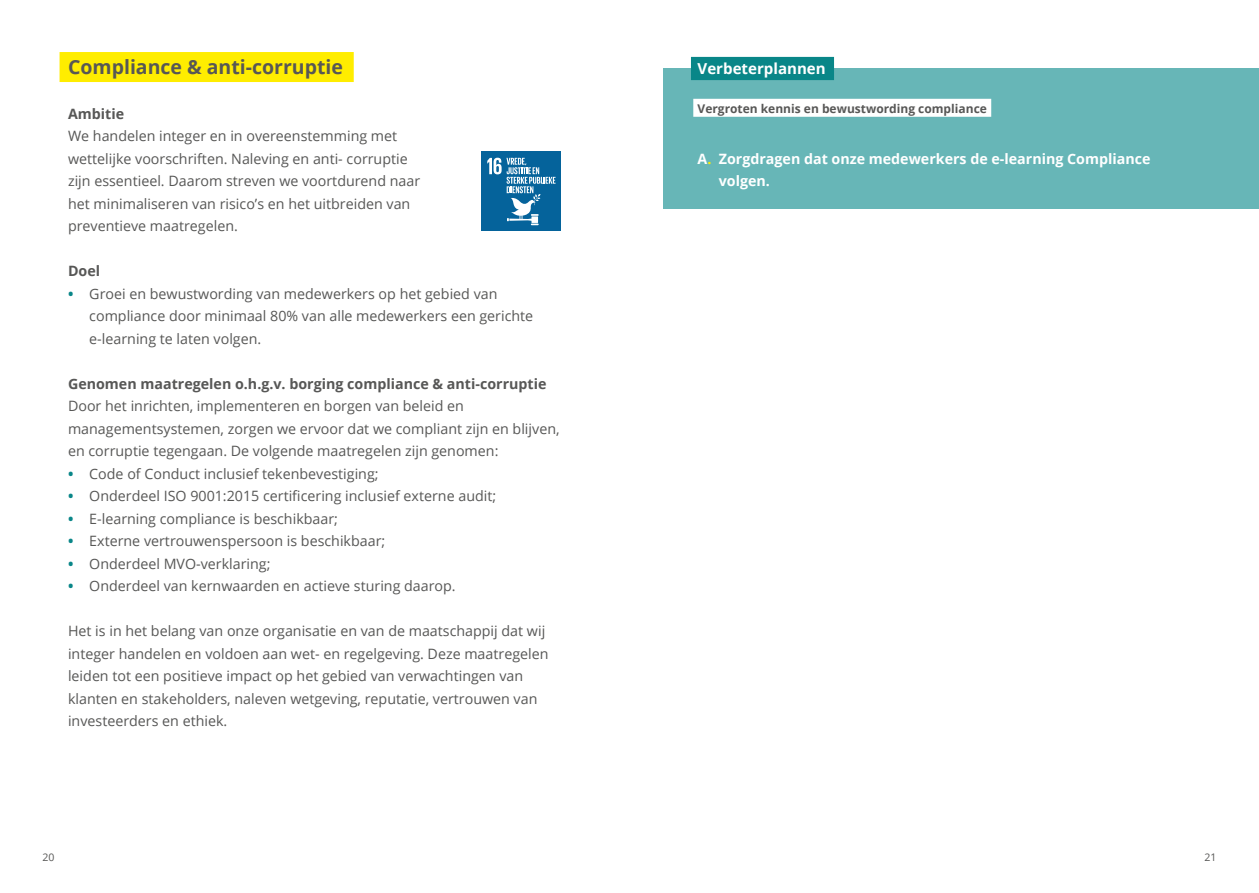
<style>
.page{position:relative;width:1259px;height:893px;background:#fff}
.page>*{position:absolute;margin:0;border:0;box-sizing:border-box;transform-origin:0 0}
.t1{font:700 19.5px "Open Sans";color:#575756}
.t2{font:700 15.15px "Open Sans";color:#fff}
.t3{font:14.25px/22.5px "Open Sans";color:#575756}
.t4{font:700 14.25px "Open Sans";color:#575756}
.t5{font:700 14.25px/22.5px "Open Sans";color:#fff}
.t6{font:700 12px "Open Sans";color:#575756}
.t7{font:10.5px "Open Sans";color:#575756}
.s1{font-weight:700;color:#098688}
.s2{color:#ffed00}
</style>
<div class="page">
<div style="left:60px;top:52px;width:294px;height:30px;background:#ffed00"></div>
<div style="left:481px;top:151px;width:80px;height:80px;background:#05639b"></div>
<svg style="left:487px;top:158px;width:68px;height:67px"></svg>
<div style="left:663px;top:68px;width:596px;height:141px;background:#67b6b7"></div>
<div style="left:691px;top:57px;width:143px;height:23px;background:#098688"></div>
<div style="left:693px;top:99px;width:298px;height:18px;background:#fff"></div>
<h1 class="t1" style="left:68px;top:53px;width:276px">Compliance &amp; anti-corruptie</h1>
<p class="t4" style="left:68px;top:103px;width:58px">Ambitie</p>
<p class="t3" style="left:68px;top:124px;width:354px">We handelen integer en in overeenstemming met wettelijke voorschriften. Naleving en anti- corruptie zijn essentieel. Daarom streven we voortdurend naar het minimaliseren van risico’s en het uitbreiden van preventieve maatregelen.</p>
<p class="t4" style="left:68px;top:261px;width:34px">Doel</p>
<p class="t3" style="left:89px;top:282px;width:445px;text-indent:-21px"><span class="s1">•</span> Groei en bewustwording van medewerkers op het gebied van compliance door minimaal 80% van alle medewerkers een gerichte e-learning te laten volgen.</p>
<p class="t4" style="left:68px;top:373px;width:480px">Genomen maatregelen o.h.g.v. borging compliance &amp; anti-corruptie</p>
<p class="t3" style="left:68px;top:394px;width:493px">Door het inrichten, implementeren en borgen van beleid en managementsystemen, zorgen we ervoor dat we compliant zijn en blijven, en corruptie tegengaan. De volgende maatregelen zijn genomen:</p>
<p class="t3" style="left:68px;top:462px;width:312px"><span class="s1">•</span> Code of Conduct inclusief tekenbevestiging;</p>
<p class="t3" style="left:68px;top:484px;width:430px"><span class="s1">•</span> Onderdeel ISO 9001:2015 certificering inclusief externe audit;</p>
<p class="t3" style="left:68px;top:507px;width:271px"><span class="s1">•</span> E-learning compliance is beschikbaar;</p>
<p class="t3" style="left:68px;top:529px;width:319px"><span class="s1">•</span> Externe vertrouwenspersoon is beschikbaar;</p>
<p class="t3" style="left:68px;top:552px;width:204px"><span class="s1">•</span> Onderdeel MVO-verklaring;</p>
<p class="t3" style="left:68px;top:574px;width:389px"><span class="s1">•</span> Onderdeel van kernwaarden en actieve sturing daarop.</p>
<p class="t3" style="left:68px;top:619px;width:482px">Het is in het belang van onze organisatie en van de maatschappij dat wij integer handelen en voldoen aan wet- en regelgeving. Deze maatregelen leiden tot een positieve impact op het gebied van verwachtingen van klanten en stakeholders, naleven wetgeving, reputatie, vertrouwen van investeerders en ethiek.</p>
<p class="t2" style="left:697px;top:57px;width:130px">Verbeterplannen</p>
<p class="t6" style="left:697px;top:100px;width:291px">Vergroten kennis en bewustwording compliance</p>
<p class="t5" style="left:719px;top:147px;width:433px;text-indent:-21px">A<span class="s2">.</span> Zorgdragen dat onze medewerkers de e-learning Compliance volgen.</p>
<p class="t7" style="left:43px;top:850px;width:14px">20</p>
<p class="t7" style="left:1204px;top:850px;width:14px">21</p>
</div>
